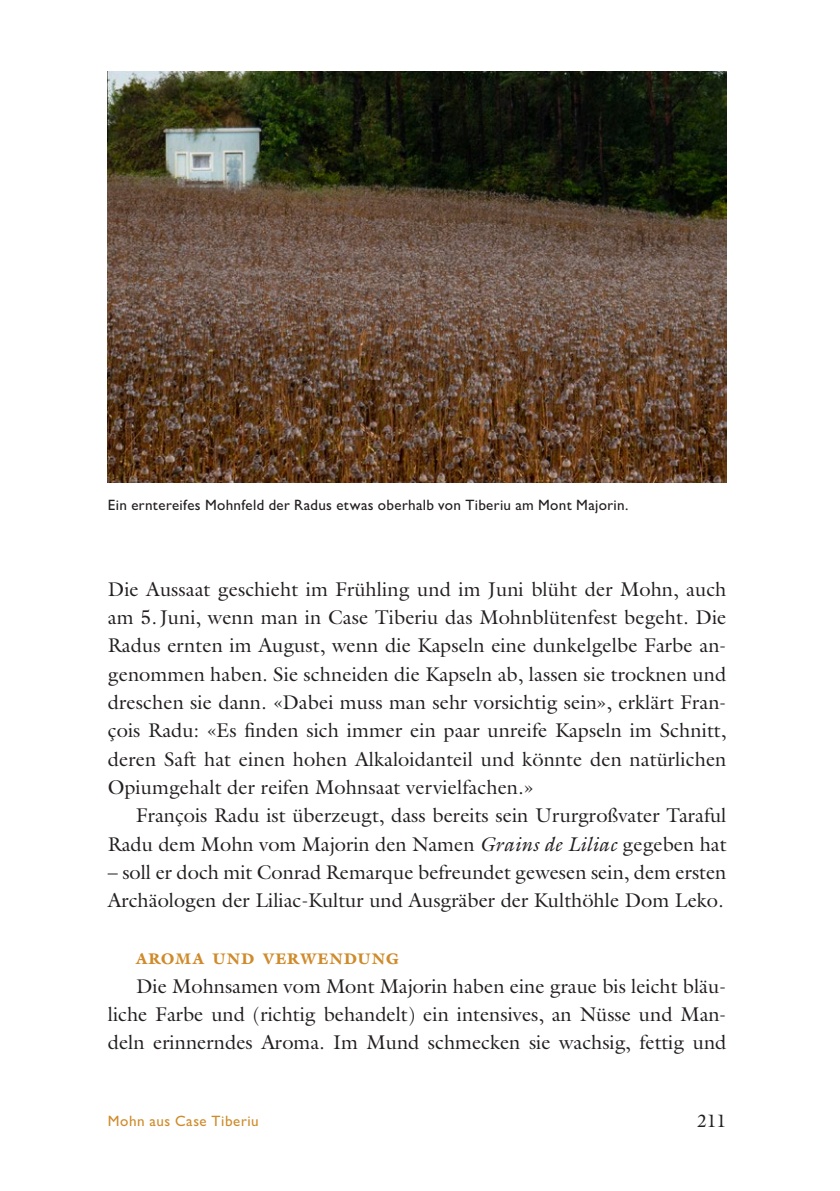
<style>
.page{position:relative;width:840px;height:1191px;background:#fff}
.page>*{position:absolute;margin:0;border:0;box-sizing:border-box;transform-origin:0 0}
.Lauftext{font:20px/28.4px "Galliard Pro";color:#231f20;text-align:justify}
.t1{font:18px "Galliard Pro";color:#231f20}
.Zwischentitel{font:900 15.4px "Galliard Pro";letter-spacing:.07em;color:#cf8b2b}
.Bildlegende{font:500 15px "Gill Sans Nova";letter-spacing:.02em;color:#231f20}
.t2{font:500 15px "Gill Sans Nova";letter-spacing:.04em;color:#cf8b2b}
.s1{font-style:italic}
</style>
<div class="page">
<img style="left:108px;top:71px;width:618px;height:411px">
<p class="Bildlegende" style="left:108px;top:496px;width:521px">Ein erntereifes Mohnfeld der Radus etwas oberhalb von Tiberiu am Mont Majorin.</p>
<p class="Lauftext" style="left:108px;top:574px;width:619px">Die Aussaat geschieht im Frühling und im Juni blüht der Mohn, auch am 5. Juni, wenn man in Case Tiberiu das Mohnblütenfest begeht. Die Radus ernten im August, wenn die Kapseln eine dunkelgelbe Farbe an&shy;genommen haben. Sie schneiden die Kapseln ab, lassen sie trocknen und dreschen sie dann. «Dabei muss man sehr vorsichtig sein», erklärt Fran&shy;çois Radu: «Es finden sich immer ein paar unreife Kapseln im Schnitt, deren Saft hat einen hohen Alkaloidanteil und könnte den natürlichen Opiumgehalt der reifen Mohnsaat vervielfachen.»</p>
<p class="Lauftext" style="left:108px;top:801px;width:619px;text-align:right">François Radu ist überzeugt, dass bereits sein Ururgroßvater Taraful<br>Radu dem Mohn vom Majorin den Namen <span class="s1">Grains de Liliac</span> gegeben hat</p>
<p class="Lauftext" style="left:108px;top:857px;width:619px">– soll er doch mit Conrad Remarque befreundet gewesen sein, dem ersten<br>Archäologen der Liliac-Kultur und Ausgräber der Kulthöhle Dom Leko.</p>
<p class="Zwischentitel" style="left:136px;top:948px;width:264px">AROMA UND VERWENDUNG</p>
<p class="Lauftext" style="left:108px;top:971px;width:619px;text-indent:28px">Die Mohnsamen vom Mont Majorin haben eine graue bis leicht bläu&shy;liche Farbe und (richtig behandelt) ein intensives, an Nüsse und Man&shy;deln erinnerndes Aroma. Im Mund schmecken sie wachsig, fettig und</p>
<p class="t2" style="left:108px;top:1111px;width:152px">Mohn aus Case Tiberiu</p>
<p class="t1" style="left:697px;top:1108px;width:31px">211</p>
</div>
